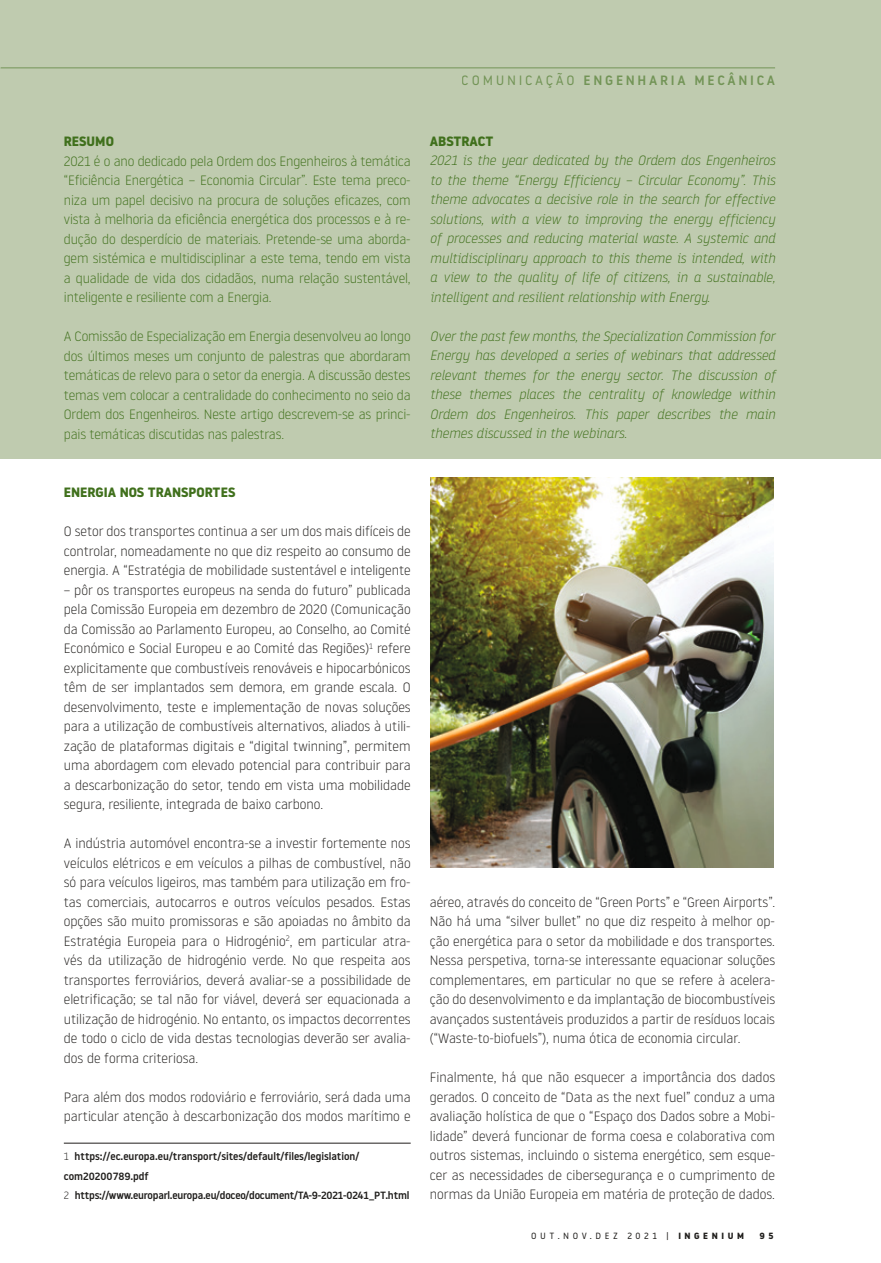
<style>
.page{position:relative;width:881px;height:1263px;background:#fff}
.page>*{position:absolute;margin:0;border:0;box-sizing:border-box;transform-origin:0 0}
.t1{font:300 13.5px/19.5px "Noway";color:#201e1c;text-align:justify}
.t2{font:300 13.5px/19.5px "Noway";letter-spacing:-.01em;color:#40701c;text-align:justify}
.t3{font:italic 300 13.5px/19.5px "Noway";color:#40701c;text-align:justify}
.t4{font:700 13.5px "Noway";color:#40701c}
.t5{font:500 13.5px "Noway";letter-spacing:.2em;color:#40701c}
.t6{font:500 10.5px/19.5px "Noway";color:#201e1c}
.t7{font:9px "Noway";letter-spacing:.4em;color:#201e1c}
.t8{font:700 9px "Noway";color:#201e1c}
.s1{font-weight:300}
.s2{font-weight:400}
.s3{font-weight:700}
</style>
<div class="page">
<div style="left:0;top:0;width:880px;height:458px;background:#bfcbaf"></div>
<hr style="left:0;top:67px;width:774px;height:1px;background:#40701c">
<hr style="left:64px;top:1143px;width:346px;height:1px;background:#201e1c">
<img style="left:430px;top:478px;width:343px;height:390px">
<p class="t4" style="left:64px;top:133px;width:52px">RESUMO</p>
<p class="t2" style="left:64px;top:150px;width:348px">2021 é o ano dedicado pela Ordem dos Engenheiros à temática “Eficiência Energética – Economia Circular”. Este tema preco&shy;niza um papel decisivo na procura de soluções eficazes, com vista à melhoria da eficiência energética dos processos e à re&shy;dução do desperdício de materiais. Pretende-se uma aborda&shy;gem sistémica e multidisciplinar a este tema, tendo em vista a qualidade de vida dos cidadãos, numa relação sustentável, inteligente e resiliente com a Energia.</p>
<p class="t2" style="left:64px;top:326px;width:348px">A Comissão de Especialização em Energia desenvolveu ao longo dos últimos meses um conjunto de palestras que abordaram temáticas de relevo para o setor da energia. A discussão destes temas vem colocar a centralidade do conhecimento no seio da Ordem dos Engenheiros. Neste artigo descrevem-se as princi&shy;pais temáticas discutidas nas palestras.</p>
<p class="t4" style="left:64px;top:484px;width:173px">ENERGIA NOS TRANSPORTES</p>
<p class="t1" style="left:64px;top:521px;width:348px">O setor dos transportes continua a ser um dos mais difíceis de controlar, nomeadamente no que diz respeito ao consumo de energia. A “Estratégia de mobilidade sustentável e inteligente</p>
<p class="t1" style="left:64px;top:579px;width:348px">– pôr os transportes europeus na senda do futuro” publicada pela Comissão Europeia em dezembro de 2020 (Comunicação da Comissão ao Parlamento Europeu, ao Conselho, ao Comité Económico e Social Europeu e ao Comité das Regiões)<sup>1</sup> refere explicitamente que combustíveis renováveis e hipocarbónicos têm de ser implantados sem demora, em grande escala. O desenvolvimento, teste e implementação de novas soluções para a utilização de combustíveis alternativos, aliados à utili&shy;zação de plataformas digitais e “digital twinning”, permitem uma abordagem com elevado potencial para contribuir para a descarbonização do setor, tendo em vista uma mobilidade segura, resiliente, integrada de baixo carbono.</p>
<p class="t1" style="left:64px;top:833px;width:348px">A indústria automóvel encontra-se a investir fortemente nos veículos elétricos e em veículos a pilhas de combustível, não só para veículos ligeiros, mas também para utilização em fro&shy;tas comerciais, autocarros e outros veículos pesados. Estas opções são muito promissoras e são apoiadas no âmbito da Estratégia Europeia para o Hidrogénio<sup>2</sup>, em particular atra&shy;vés da utilização de hidrogénio verde. No que respeita aos transportes ferroviários, deverá avaliar-se a possibilidade de eletrificação; se tal não for viável, deverá ser equacionada a utilização de hidrogénio. No entanto, os impactos decorrentes de todo o ciclo de vida destas tecnologias deverão ser avalia&shy;dos de forma criteriosa.</p>
<p class="t1" style="left:64px;top:1086px;width:348px">Para além dos modos rodoviário e ferroviário, será dada uma particular atenção à descarbonização dos modos marítimo e</p>
<p class="t6" style="left:64px;top:1146px;width:347px"><span class="s1">1</span> https://ec.europa.eu/transport/sites/default/files/legislation/ com20200789.pdf<br><span class="s1">2</span> https://www.europarl.europa.eu/doceo/document/TA-9-2021-0241_PT.html</p>
<p class="t5" style="left:461px;top:71px;width:314px"><span class="s2">COMUNICAÇÃO</span> ENGENHARIA MECÂNICA</p>
<p class="t4" style="left:429px;top:133px;width:65px">ABSTRACT</p>
<p class="t3" style="left:429px;top:150px;width:346px">2021 is the year dedicated by the Ordem dos Engenheiros to the theme “Energy Efficiency – Circular Economy”. This theme advocates a decisive role in the search for effective solutions, with a view to improving the energy efficiency of processes and reducing material waste. A systemic and multidisciplinary approach to this theme is intended, with a view to the quality of life of citizens, in a sustainable, intelligent and resilient relationship with Energy.</p>
<p class="t3" style="left:429px;top:326px;width:346px">Over the past few months, the Specialization Commission for Energy has developed a series of webinars that addressed relevant themes for the energy sector. The discussion of these themes places the centrality of knowledge within Ordem dos Engenheiros. This paper describes the main themes discussed in the webinars.</p>
<p class="t1" style="left:429px;top:891px;width:346px">aéreo, através do conceito de “Green Ports” e “Green Airports”.<br>Não há uma “silver bullet” no que diz respeito à melhor op&shy;ção energética para o setor da mobilidade e dos transportes.<br>Nessa perspetiva, torna-se interessante equacionar soluções complementares, em particular no que se refere à acelera&shy;ção do desenvolvimento e da implantação de biocombustíveis avançados sustentáveis produzidos a partir de resíduos locais (“Waste-to-biofuels”), numa ótica de economia circular.</p>
<p class="t1" style="left:429px;top:1067px;width:346px">Finalmente, há que não esquecer a importância dos dados gerados. O conceito de “Data as the next fuel” conduz a uma avaliação holística de que o “Espaço dos Dados sobre a Mobi&shy;lidade” deverá funcionar de forma coesa e colaborativa com outros sistemas, incluindo o sistema energético, sem esque&shy;cer as necessidades de cibersegurança e o cumprimento de normas da União Europeia em matéria de proteção de dados.</p>
<p class="t7" style="left:531px;top:1229px;width:214px">OUT.NOV.DEZ 2021 | <span class="s3">INGENIUM</span></p>
<p class="t8" style="left:759px;top:1230px;width:16px">9 5</p>
</div>
